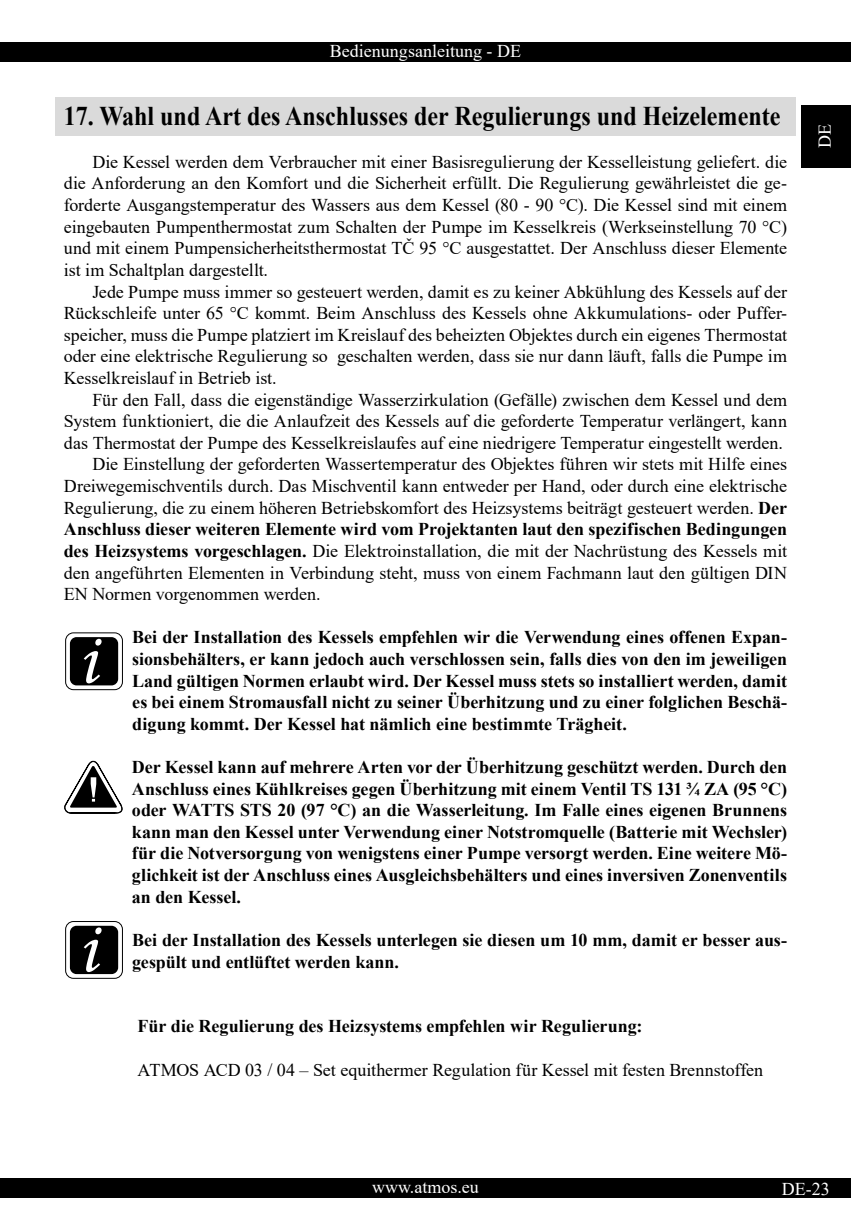
<style>
.page{position:relative;width:851px;height:1221px;background:#fff}
.page>*{position:absolute;margin:0;border:0;box-sizing:border-box;transform-origin:0 0}
.t1{font:700 27px "Times New Roman";color:#000;scale:.89 1}
.t2{font:18px/21.6px "Times New Roman";color:#000;text-align:justify}
.t3{font:700 18px/21.6px "Times New Roman";letter-spacing:-.005em;color:#000;text-align:justify}
.t4{font:18px "Times New Roman";color:#fff}
.s1{font-weight:700}
</style>
<div class="page">
<div style="left:0;top:43px;width:850px;height:19px;background:#000"></div>
<div style="left:801px;top:105px;width:49px;height:62px;background:#000"></div>
<div style="left:0;top:1178px;width:850px;height:20px;background:#000"></div>
<div style="left:55px;top:98px;width:740px;height:38px;background:#dadada"></div>
<svg style="left:66px;top:921px;width:56px;height:57px"></svg>
<div style="left:65px;top:921px;width:58px;height:57px;border:1px solid #000;border-radius:8px"></div>
<div style="left:70px;top:925px;width:48px;height:49px;background:#000;border-radius:7px"></div>
<svg style="left:84px;top:927px;width:18px;height:45px"></svg>
<svg style="left:64px;top:760px;width:59px;height:54px"></svg>
<svg style="left:66px;top:633px;width:56px;height:56px"></svg>
<div style="left:65px;top:632px;width:58px;height:58px;border:1px solid #000;border-radius:8px"></div>
<div style="left:70px;top:637px;width:48px;height:48px;background:#000;border-radius:7px"></div>
<svg style="left:84px;top:638px;width:18px;height:45px"></svg>
<p class="t4" style="left:330px;top:39px;width:192px">Bedienungsanleitung - DE</p>
<h1 class="t1" style="left:64px;top:96px;width:806px">17. Wahl und Art des Anschlusses der Regulierungs und Heizelemente</h1>
<p class="t2" style="left:64px;top:150px;width:724px;text-indent:28px">Die Kessel werden dem Verbraucher mit einer Basisregulierung der Kesselleistung geliefert. die die Anforderung an den Komfort und die Sicherheit erfüllt. Die Regulierung gewährleistet die ge&shy;forderte Ausgangstemperatur des Wassers aus dem Kessel (80 - 90 °C). Die Kessel sind mit einem eingebauten Pumpenthermostat zum Schalten der Pumpe im Kesselkreis (Werkseinstellung 70 °C) und mit einem Pumpensicherheitsthermostat TČ 95 °C ausgestattet. Der Anschluss dieser Elemente ist im Schaltplan dargestellt.</p>
<p class="t2" style="left:64px;top:280px;width:724px;text-indent:28px">Jede Pumpe muss immer so gesteuert werden, damit es zu keiner Abkühlung des Kessels auf der Rückschleife unter 65 °C kommt. Beim Anschluss des Kessels ohne Akkumulations- oder Puffer&shy;speicher, muss die Pumpe platziert im Kreislauf des beheizten Objektes durch ein eigenes Thermostat oder eine elektrische Regulierung so geschalten werden, dass sie nur dann läuft, falls die Pumpe im Kesselkreislauf in Betrieb ist.</p>
<p class="t2" style="left:92px;top:388px;width:696px">Für den Fall, dass die eigenständige Wasserzirkulation (Gefälle) zwischen dem Kessel und dem</p>
<p class="t2" style="left:64px;top:410px;width:724px">System funktioniert, die die Anlaufzeit des Kessels auf die geforderte Temperatur verlängert, kann</p>
<p class="t2" style="left:64px;top:431px;width:720px">das Thermostat der Pumpe des Kesselkreislaufes auf eine niedrigere Temperatur eingestellt werden.</p>
<p class="t2" style="left:92px;top:453px;width:696px">Die Einstellung der geforderten Wassertemperatur des Objektes führen wir stets mit Hilfe eines</p>
<p class="t2" style="left:64px;top:474px;width:724px">Dreiwegemischventils durch. Das Mischventil kann entweder per Hand, oder durch eine elektrische</p>
<p class="t2" style="left:64px;top:496px;width:724px">Regulierung, die zu einem höheren Betriebskomfort des Heizsystems beiträgt gesteuert werden. <span class="s1">Der</span></p>
<p class="t3" style="left:64px;top:518px;width:724px">Anschluss dieser weiteren Elemente wird vom Projektanten laut den spezifischen Bedingungen</p>
<p class="t2" style="left:64px;top:539px;width:724px"><span class="s1">des Heizsystems vorgeschlagen.</span> Die Elektroinstallation, die mit der Nachrüstung des Kessels mit</p>
<p class="t2" style="left:64px;top:561px;width:724px">den angeführten Elementen in Verbindung steht, muss von einem Fachmann laut den gültigen DIN</p>
<p class="t2" style="left:64px;top:582px;width:258px">EN Normen vorgenommen werden.</p>
<p class="t3" style="left:132px;top:626px;width:656px">Bei der Installation des Kessels empfehlen wir die Verwendung eines offenen Expan&shy;sionsbehälters, er kann jedoch auch verschlossen sein, falls dies von den im jeweiligen Land gültigen Normen erlaubt wird. Der Kessel muss stets so installiert werden, damit es bei einem Stromausfall nicht zu seiner Überhitzung und zu einer folglichen Beschä&shy;digung kommt. Der Kessel hat nämlich eine bestimmte Trägheit.</p>
<p class="t3" style="left:132px;top:755px;width:656px">Der Kessel kann auf mehrere Arten vor der Überhitzung geschützt werden. Durch den Anschluss eines Kühlkreises gegen Überhitzung mit einem Ventil TS 131 ¾ ZA (95 °C) oder WATTS STS 20 (97 °C) an die Wasserleitung. Im Falle eines eigenen Brunnens kann man den Kessel unter Verwendung einer Notstromquelle (Batterie mit Wechsler) für die Notversorgung von wenigstens einer Pumpe versorgt werden. Eine weitere Mö&shy;glichkeit ist der Anschluss eines Ausgleichsbehälters und eines inversiven Zonenventils an den Kessel.</p>
<p class="t3" style="left:132px;top:928px;width:656px">Bei der Installation des Kessels unterlegen sie diesen um 10 mm, damit er besser aus&shy;gespült und entlüftet werden kann.</p>
<p class="t3" style="left:137px;top:1014px;width:506px">Für die Regulierung des Heizsystems empfehlen wir Regulierung:</p>
<p class="t2" style="left:137px;top:1058px;width:627px">ATMOS ACD 03 / 04 – Set equithermer Regulation für Kessel mit festen Brennstoffen</p>
<p class="t4" style="left:811px;top:148px;width:25px;rotate:-90deg">DE</p>
<p class="t4" style="left:372px;top:1173px;width:108px">www.atmos.eu</p>
<p class="t4" style="left:781px;top:1175px;width:49px">DE-23</p>
</div>
